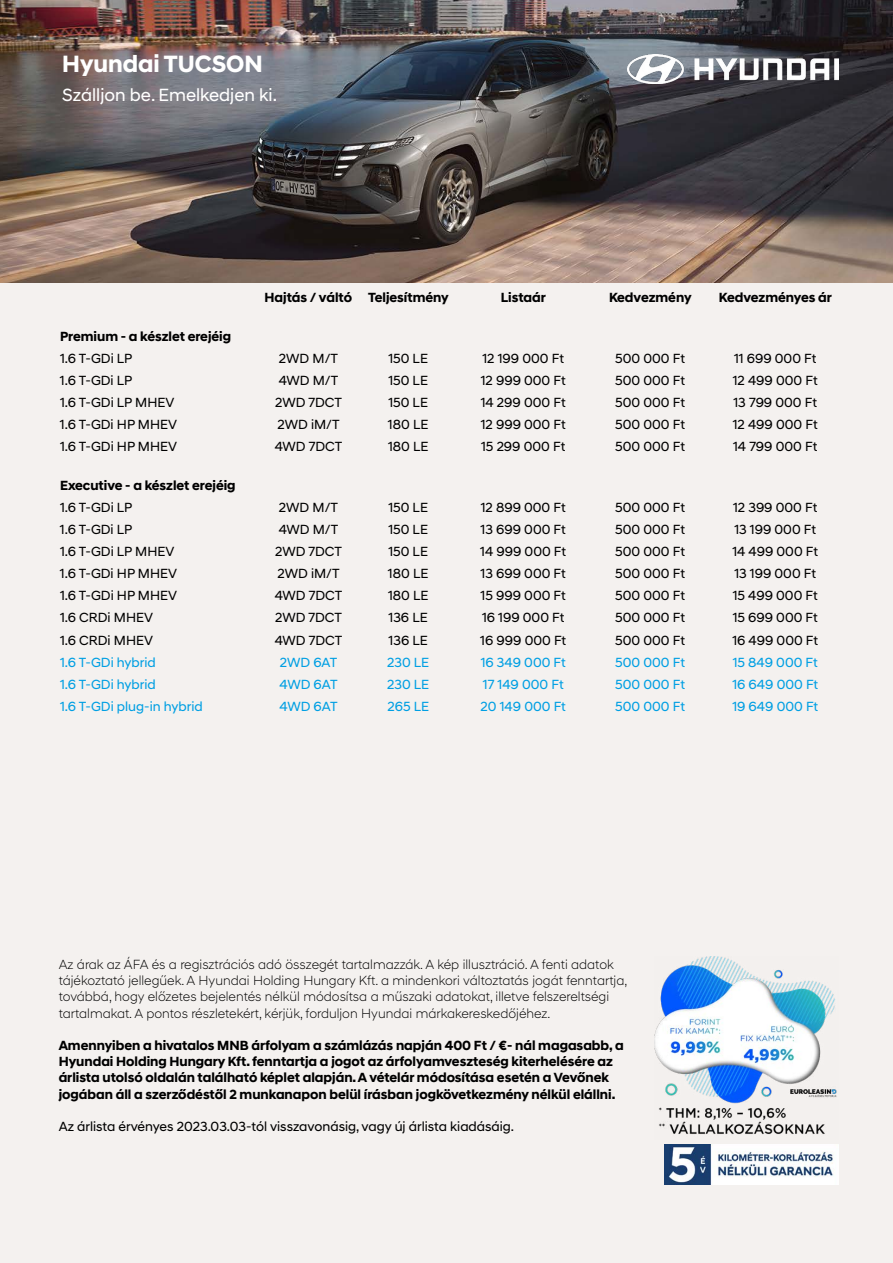
<style>
.page{position:relative;width:893px;height:1263px;background:#fff}
.page>*{position:absolute;margin:0;border:0;box-sizing:border-box;transform-origin:0 0}
.t1{font:700 24px "Hyundai Sans Head";color:#fff}
.t2{font:18px "Hyundai Sans Head";color:#fff}
.t3{font:13.5px "Hyundai Sans Head";color:#000}
.t4{font:700 13.5px/16.2px "Hyundai Sans Head";color:#000}
.t5{font:300 13.5px/16.2px "Hyundai Sans Head";color:#000}
.t6{font:13.5px "Hyundai Sans Head";color:#009fe3}
</style>
<div class="page">
<img style="left:0;top:0;width:893px;height:283px">
<div style="left:0;top:283px;width:893px;height:980px;background:#f4f1ef"></div>
<img style="left:627px;top:54px;width:212px;height:29px">
<img style="left:664px;top:1145px;width:175px;height:39px">
<img style="left:655px;top:956px;width:182px;height:179px">
<h1 class="t1" style="left:62px;top:49px;width:202px">Hyundai TUCSON</h1>
<h2 class="t2" style="left:62px;top:84px;width:216px">Szálljon be. Emelkedjen ki.</h2>
<p class="t4" style="left:265px;top:290px;width:186px">Hajtás / váltó Teljesítmény</p>
<p class="t4" style="left:501px;top:290px;width:46px">Listaár</p>
<p class="t4" style="left:609px;top:290px;width:84px">Kedvezmény</p>
<p class="t4" style="left:719px;top:290px;width:115px">Kedvezményes ár</p>
<p class="t4" style="left:60px;top:328px;width:173px">Premium - a készlet erejéig</p>
<p class="t3" style="left:60px;top:350px;width:74px">1.6 T-GDi LP</p>
<p class="t3" style="left:279px;top:350px;width:61px">2WD M/T</p>
<p class="t3" style="left:388px;top:350px;width:41px">150 LE</p>
<p class="t3" style="left:482px;top:350px;width:83px">12 199 000 Ft</p>
<p class="t3" style="left:615px;top:350px;width:71px">500 000 Ft</p>
<p class="t3" style="left:734px;top:350px;width:84px">11 699 000 Ft</p>
<p class="t3" style="left:60px;top:372px;width:74px">1.6 T-GDi LP</p>
<p class="t3" style="left:279px;top:372px;width:61px">4WD M/T</p>
<p class="t3" style="left:388px;top:372px;width:41px">150 LE</p>
<p class="t3" style="left:481px;top:372px;width:86px">12 999 000 Ft</p>
<p class="t3" style="left:615px;top:372px;width:71px">500 000 Ft</p>
<p class="t3" style="left:733px;top:372px;width:86px">12 499 000 Ft</p>
<p class="t3" style="left:60px;top:394px;width:116px">1.6 T-GDi LP MHEV</p>
<p class="t3" style="left:275px;top:394px;width:68px">2WD 7DCT</p>
<p class="t3" style="left:388px;top:394px;width:41px">150 LE</p>
<p class="t3" style="left:481px;top:394px;width:86px">14 299 000 Ft</p>
<p class="t3" style="left:615px;top:394px;width:71px">500 000 Ft</p>
<p class="t3" style="left:733px;top:394px;width:85px">13 799 000 Ft</p>
<p class="t3" style="left:60px;top:416px;width:119px">1.6 T-GDi HP MHEV</p>
<p class="t3" style="left:277px;top:416px;width:64px">2WD iM/T</p>
<p class="t3" style="left:388px;top:416px;width:42px">180 LE</p>
<p class="t3" style="left:481px;top:416px;width:86px">12 999 000 Ft</p>
<p class="t3" style="left:615px;top:416px;width:71px">500 000 Ft</p>
<p class="t3" style="left:733px;top:416px;width:86px">12 499 000 Ft</p>
<p class="t3" style="left:60px;top:439px;width:119px">1.6 T-GDi HP MHEV</p>
<p class="t3" style="left:275px;top:439px;width:69px">4WD 7DCT</p>
<p class="t3" style="left:388px;top:439px;width:42px">180 LE</p>
<p class="t3" style="left:481px;top:439px;width:86px">15 299 000 Ft</p>
<p class="t3" style="left:615px;top:439px;width:71px">500 000 Ft</p>
<p class="t3" style="left:733px;top:439px;width:86px">14 799 000 Ft</p>
<p class="t4" style="left:60px;top:477px;width:177px">Executive - a készlet erejéig</p>
<p class="t3" style="left:60px;top:499px;width:74px">1.6 T-GDi LP</p>
<p class="t3" style="left:279px;top:499px;width:61px">2WD M/T</p>
<p class="t3" style="left:388px;top:499px;width:41px">150 LE</p>
<p class="t3" style="left:481px;top:499px;width:87px">12 899 000 Ft</p>
<p class="t3" style="left:615px;top:499px;width:71px">500 000 Ft</p>
<p class="t3" style="left:733px;top:499px;width:86px">12 399 000 Ft</p>
<p class="t3" style="left:60px;top:521px;width:74px">1.6 T-GDi LP</p>
<p class="t3" style="left:279px;top:521px;width:61px">4WD M/T</p>
<p class="t3" style="left:388px;top:521px;width:41px">150 LE</p>
<p class="t3" style="left:481px;top:521px;width:87px">13 699 000 Ft</p>
<p class="t3" style="left:615px;top:521px;width:71px">500 000 Ft</p>
<p class="t3" style="left:734px;top:521px;width:83px">13 199 000 Ft</p>
<p class="t3" style="left:60px;top:543px;width:116px">1.6 T-GDi LP MHEV</p>
<p class="t3" style="left:275px;top:543px;width:68px">2WD 7DCT</p>
<p class="t3" style="left:388px;top:543px;width:41px">150 LE</p>
<p class="t3" style="left:480px;top:543px;width:87px">14 999 000 Ft</p>
<p class="t3" style="left:615px;top:543px;width:71px">500 000 Ft</p>
<p class="t3" style="left:732px;top:543px;width:87px">14 499 000 Ft</p>
<p class="t3" style="left:60px;top:565px;width:119px">1.6 T-GDi HP MHEV</p>
<p class="t3" style="left:277px;top:565px;width:64px">2WD iM/T</p>
<p class="t3" style="left:388px;top:565px;width:42px">180 LE</p>
<p class="t3" style="left:481px;top:565px;width:87px">13 699 000 Ft</p>
<p class="t3" style="left:615px;top:565px;width:71px">500 000 Ft</p>
<p class="t3" style="left:734px;top:565px;width:83px">13 199 000 Ft</p>
<p class="t3" style="left:60px;top:588px;width:119px">1.6 T-GDi HP MHEV</p>
<p class="t3" style="left:275px;top:588px;width:69px">4WD 7DCT</p>
<p class="t3" style="left:388px;top:588px;width:42px">180 LE</p>
<p class="t3" style="left:481px;top:588px;width:87px">15 999 000 Ft</p>
<p class="t3" style="left:615px;top:588px;width:71px">500 000 Ft</p>
<p class="t3" style="left:733px;top:588px;width:87px">15 499 000 Ft</p>
<p class="t3" style="left:60px;top:610px;width:95px">1.6 CRDi MHEV</p>
<p class="t3" style="left:275px;top:610px;width:68px">2WD 7DCT</p>
<p class="t3" style="left:389px;top:610px;width:41px">136 LE</p>
<p class="t3" style="left:482px;top:610px;width:84px">16 199 000 Ft</p>
<p class="t3" style="left:615px;top:610px;width:71px">500 000 Ft</p>
<p class="t3" style="left:733px;top:610px;width:87px">15 699 000 Ft</p>
<p class="t3" style="left:60px;top:632px;width:95px">1.6 CRDi MHEV</p>
<p class="t3" style="left:275px;top:632px;width:69px">4WD 7DCT</p>
<p class="t3" style="left:389px;top:632px;width:41px">136 LE</p>
<p class="t3" style="left:480px;top:632px;width:88px">16 999 000 Ft</p>
<p class="t3" style="left:615px;top:632px;width:71px">500 000 Ft</p>
<p class="t3" style="left:732px;top:632px;width:87px">16 499 000 Ft</p>
<p class="t6" style="left:60px;top:654px;width:97px">1.6 T-GDi hybrid</p>
<p class="t6" style="left:280px;top:654px;width:59px">2WD 6AT</p>
<p class="t6" style="left:387px;top:654px;width:44px">230 LE</p>
<p class="t6" style="left:481px;top:654px;width:87px">16 349 000 Ft</p>
<p class="t6" style="left:615px;top:654px;width:71px">500 000 Ft</p>
<p class="t6" style="left:733px;top:654px;width:87px">15 849 000 Ft</p>
<p class="t6" style="left:60px;top:676px;width:97px">1.6 T-GDi hybrid</p>
<p class="t6" style="left:279px;top:676px;width:60px">4WD 6AT</p>
<p class="t6" style="left:387px;top:676px;width:44px">230 LE</p>
<p class="t6" style="left:483px;top:676px;width:82px">17 149 000 Ft</p>
<p class="t6" style="left:615px;top:676px;width:71px">500 000 Ft</p>
<p class="t6" style="left:732px;top:676px;width:87px">16 649 000 Ft</p>
<p class="t6" style="left:60px;top:698px;width:144px">1.6 T-GDi plug-in hybrid</p>
<p class="t6" style="left:279px;top:698px;width:60px">4WD 6AT</p>
<p class="t6" style="left:387px;top:698px;width:43px">265 LE</p>
<p class="t6" style="left:481px;top:698px;width:87px">20 149 000 Ft</p>
<p class="t6" style="left:615px;top:698px;width:71px">500 000 Ft</p>
<p class="t6" style="left:732px;top:698px;width:87px">19 649 000 Ft</p>
<p class="t5" style="left:59px;top:956px;width:570px">Az árak az ÁFA és a regisztrációs adó összegét tartalmazzák. A kép illusztráció. A fenti adatok tájékoztató jellegűek. A Hyundai Holding Hungary Kft. a mindenkori változtatás jogát fenntartja, továbbá, hogy előzetes bejelentés nélkül módosítsa a műszaki adatokat, illetve felszereltségi tartalmakat. A pontos részletekért, kérjük, forduljon Hyundai márkakereskedőjéhez.</p>
<p class="t4" style="left:59px;top:1037px;width:566px">Amennyiben a hivatalos MNB árfolyam a számlázás napján 400 Ft / €- nál magasabb, a Hyundai Holding Hungary Kft. fenntartja a jogot az árfolyamveszteség kiterhelésére az árlista utolsó oldalán található képlet alapján. A vételár módosítása esetén a Vevőnek jogában áll a szerződéstől 2 munkanapon belül írásban jogkövetkezmény nélkül elállni.</p>
<p class="t3" style="left:59px;top:1118px;width:457px">Az árlista érvényes 2023.03.03-tól visszavonásig, vagy új árlista kiadásáig.</p>
</div>
